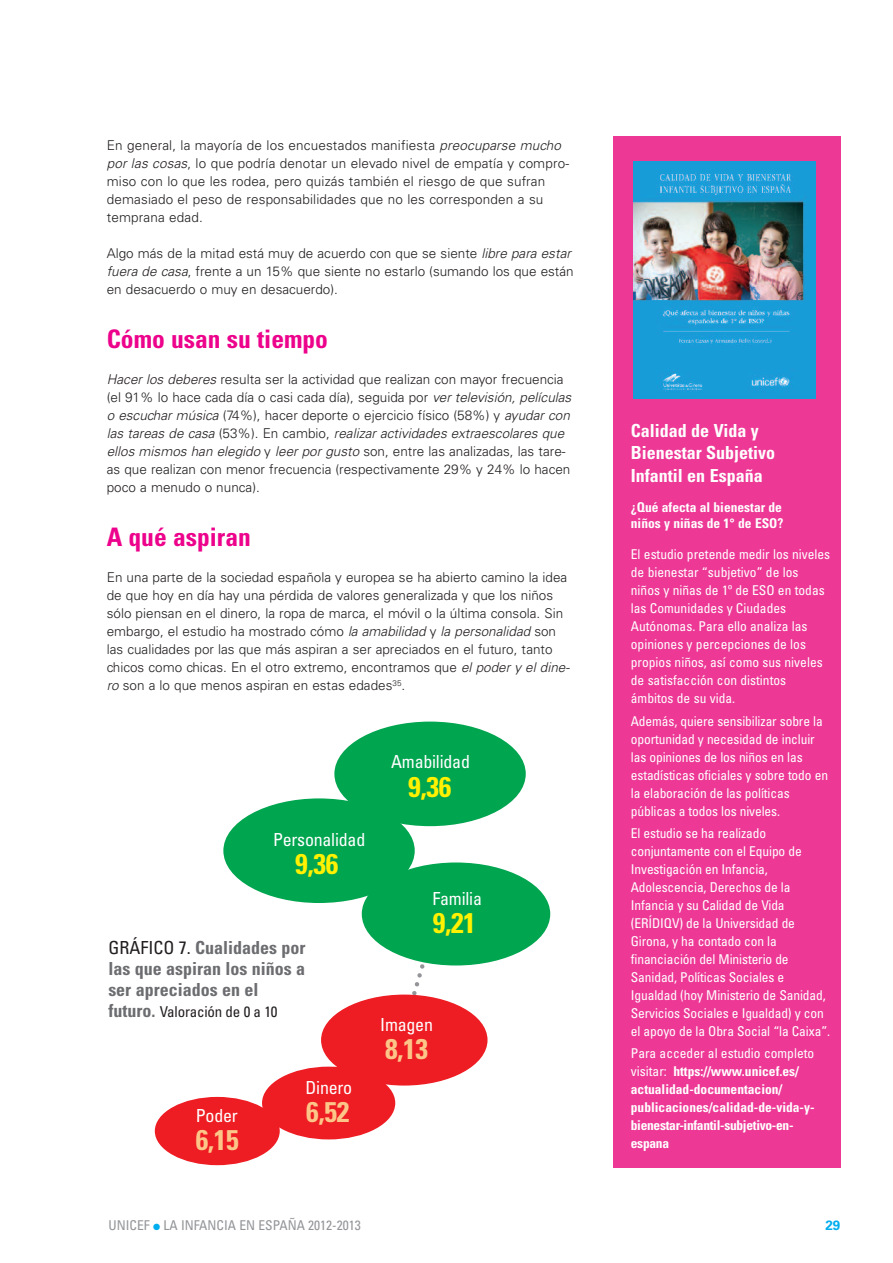
<style>
.page{position:relative;width:893px;height:1263px;background:#fff}
.page>*{position:absolute;margin:0;border:0;box-sizing:border-box;transform-origin:0 0}
.t1{font:700 condensed 28.5px "Univers";color:#fff101}
.t2{font:700 condensed 28.5px "Univers";color:#fdc689}
.t3{font:700 condensed 25.5px "Univers";color:#ed028c}
.t4{font:700 condensed 18px/21px "Univers";color:#6c6d70;text-align:justify}
.t5{font:700 condensed 18px/22.5px "Univers";color:#fff}
.t6{font:condensed 18px "Univers";letter-spacing:-.015em;color:#fff}
.t7{font:condensed 15px "Univers";letter-spacing:-.015em;color:#231f20}
.t8{font:300 13.5px/18px "Univers";color:#231f20}
.t9{font:condensed 13.5px/18px "Univers";letter-spacing:-.01em;color:#fff}
.t10{font:700 condensed 13.5px/18px "Univers";color:#fff}
.t11{font:condensed 13.5px "Univers";color:#939598}
.t12{font:700 13.5px "Univers";color:#00aeef}
.s1{font-style:italic}
.s2{font-weight:400;color:#231f20}
.s3{font-weight:700;font-size:18px;color:#6c6d70}
.s4{font-weight:400}
.s5{color:#00aeef}
</style>
<div class="page">
<svg style="left:403px;top:956px;width:30px;height:39px"></svg>
<div style="left:614px;top:136px;width:227px;height:1032px;background:#ed3896"></div>
<img style="left:633px;top:162px;width:183px;height:237px">
<div style="left:334px;top:722px;width:192px;height:104px;background:#00a54f;border-radius:50%"></div>
<div style="left:223px;top:798px;width:192px;height:105px;background:#00a54f;border-radius:50%"></div>
<div style="left:362px;top:862px;width:188px;height:103px;background:#00a54f;border-radius:50%"></div>
<div style="left:321px;top:994px;width:166px;height:91px;background:#ee1d23;border-radius:50%"></div>
<div style="left:262px;top:1067px;width:133px;height:72px;background:#ee1d23;border-radius:50%"></div>
<div style="left:155px;top:1097px;width:125px;height:68px;background:#ee1d23;border-radius:50%"></div>
<p class="t8" style="left:107px;top:137px;width:464px">En general, la mayoría de los encuestados manifiesta <span class="s1">preocuparse mucho por las cosas</span>, lo que podría denotar un elevado nivel de empatía y compro&shy;miso con lo que les rodea, pero quizás también el riesgo de que sufran demasiado el peso de responsabilidades que no les corresponden a su temprana edad.</p>
<p class="t8" style="left:107px;top:245px;width:468px">Algo más de la mitad está muy de acuerdo con que se siente <span class="s1">libre para estar fuera de casa</span>, frente a un 15% que siente no estarlo (sumando los que están en desacuerdo o muy en desacuerdo).</p>
<h2 class="t3" style="left:107px;top:329px;width:223px">Cómo usan su tiempo</h2>
<p class="t8" style="left:107px;top:371px;width:466px"><span class="s1">Hacer los deberes</span> resulta ser la actividad que realizan con mayor frecuencia (el 91% lo hace cada día o casi cada día), seguida por <span class="s1">ver televisión, películas o escuchar música</span> (74%), hacer deporte o ejercicio físico (58%) y <span class="s1">ayudar con las tareas de casa</span> (53%). En cambio, <span class="s1">realizar actividades extraescolares que ellos mismos han elegido</span> y <span class="s1">leer por gusto</span> son, entre las analizadas, las tare&shy;as que realizan con menor frecuencia (respectivamente 29% y 24% lo hacen poco a menudo o nunca).</p>
<h2 class="t3" style="left:107px;top:527px;width:146px">A qué aspiran</h2>
<p class="t8" style="left:107px;top:569px;width:464px">En una parte de la sociedad española y europea se ha abierto camino la idea de que hoy en día hay una pérdida de valores generalizada y que los niños sólo piensan en el dinero, la ropa de marca, el móvil o la última consola. Sin embargo, el estudio ha mostrado cómo <span class="s1">la amabilidad</span> y <span class="s1">la personalidad</span> son las cualidades por las que más aspiran a ser apreciados en el futuro, tanto chicos como chicas. En el otro extremo, encontramos que <span class="s1">el poder y el dine&shy;ro</span> son a lo que menos aspiran en estas edades<sup>35</sup>.</p>
<h3 class="t6" style="left:391px;top:755px;width:80px">Amabilidad</h3>
<h3 class="t6" style="left:273px;top:833px;width:94px">Personalidad</h3>
<h1 class="t1" style="left:295px;top:854px;width:45px">9,36</h1>
<h3 class="t4" style="left:108px;top:939px;width:199px"><span class="s2">GRÁFICO 7.</span> Cualidades por las que aspiran los niños a ser apreciados en el</h3>
<p class="t7" style="left:108px;top:1006px;width:171px"><span class="s3">futuro.</span> Valoración de 0 a 10</p>
<h3 class="t6" style="left:196px;top:1109px;width:44px">Poder</h3>
<h1 class="t2" style="left:196px;top:1129px;width:45px">6,15</h1>
<h3 class="t6" style="left:305px;top:1081px;width:48px">Dinero</h3>
<h1 class="t2" style="left:306px;top:1101px;width:45px">6,52</h1>
<h1 class="t1" style="left:408px;top:776px;width:45px">9,36</h1>
<h3 class="t6" style="left:432px;top:892px;width:51px">Familia</h3>
<h1 class="t1" style="left:433px;top:913px;width:45px">9,21</h1>
<h3 class="t6" style="left:380px;top:1017px;width:54px">Imagen</h3>
<h1 class="t2" style="left:385px;top:1039px;width:45px">8,13</h1>
<h3 class="t5" style="left:631px;top:420px;width:146px">Calidad de Vida y<br>Bienestar Subjetivo<br>Infantil en España</h3>
<p class="t10" style="left:631px;top:500px;width:154px;line-height:16.5px">¿Qué afecta al bienestar de niños y niñas de 1° de ESO?</p>
<p class="t9" style="left:631px;top:547px;width:201px">El estudio pretende medir los niveles de bienestar “subjetivo” de los niños y niñas de 1º de ESO en todas las Comunidades y Ciudades<br>Autónomas. Para ello analiza las opiniones y percepciones de los propios niños, así como sus niveles de satisfacción con distintos ámbitos de su vida.</p>
<p class="t9" style="left:631px;top:713px;width:199px">Además, quiere sensibilizar sobre la oportunidad y necesidad de incluir las opiniones de los niños en las estadísticas oficiales y sobre todo en la elaboración de las políticas públicas a todos los niveles.</p>
<p class="t9" style="left:631px;top:825px;width:201px">El estudio se ha realizado conjuntamente con el Equipo de<br>Investigación en Infancia,<br>Adolescencia, Derechos de la<br>Infancia y su Calidad de Vida (ERÍDIQV) de la Universidad de<br>Girona, y ha contado con la financiación del Ministerio de<br>Sanidad, Políticas Sociales e<br>Igualdad (hoy Ministerio de Sanidad,<br>Servicios Sociales e Igualdad) y con el apoyo de la Obra Social “la Caixa”.</p>
<p class="t10" style="left:631px;top:1045px;width:185px"><span class="s4">Para acceder al estudio completo visitar:</span> https://www.unicef.es/ actualidad-documentacion/ publicaciones/calidad-de-vida-y&shy;bienestar-infantil-subjetivo-en&shy;espana</p>
<p class="t11" style="left:109px;top:1220px;width:254px">UNICEF <span class="s5">●</span> LA INFANCIA EN ESPAÑA 2012-2013</p>
<p class="t12" style="left:825px;top:1220px;width:17px">29</p>
</div>
